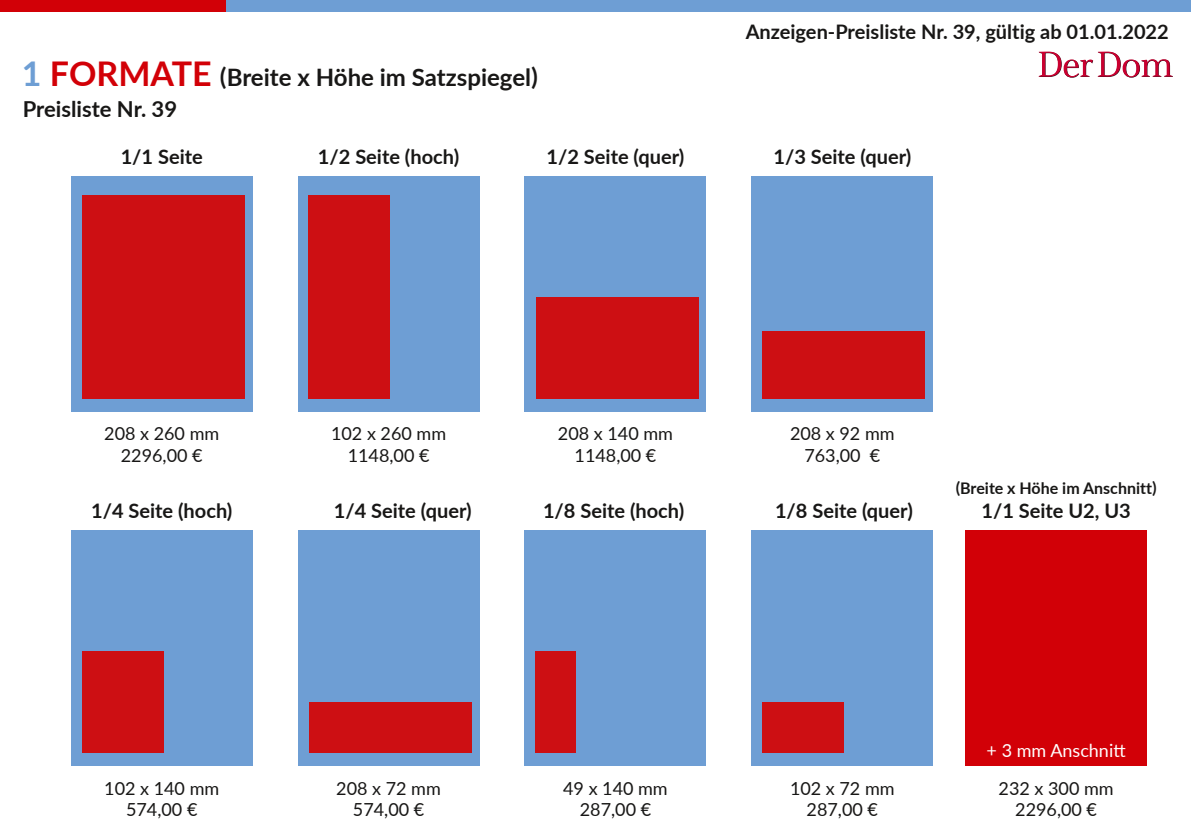
<style>
.page{position:relative;width:1191px;height:840px;background:#fff}
.page>*{position:absolute;margin:0;border:0;box-sizing:border-box;transform-origin:0 0}
.t1{font:700 24px "Lato";color:#181716}
.t2{font:700 22px "Lato";color:#181716}
.t3{font:700 20px "Lato";color:#181716}
.t4{font:18px/21.6px "Lato";color:#181716;text-align:center}
.t5{font:18px "Lato";color:#fff}
.t6{font:700 16px "Lato";color:#181716}
.s1{font-size:34px;color:#6e9ed4}
.s2{font-size:34px;color:#d20007}
</style>
<div class="page">
<div style="left:0;top:0;width:227px;height:11px;background:#d20007"></div>
<div style="left:227px;top:0;width:964px;height:11px;background:#6e9ed4"></div>
<svg style="left:1038px;top:52px;width:135px;height:26px"></svg>
<div style="left:71px;top:176px;width:182px;height:235px;background:#6e9ed4"></div>
<div style="left:82px;top:195px;width:163px;height:203px;background:#cd0f13"></div>
<div style="left:965px;top:530px;width:182px;height:235px;background:#d20007"></div>
<div style="left:298px;top:530px;width:181px;height:235px;background:#6e9ed4"></div>
<div style="left:309px;top:702px;width:163px;height:50px;background:#cd0f13"></div>
<div style="left:71px;top:530px;width:182px;height:235px;background:#6e9ed4"></div>
<div style="left:82px;top:651px;width:81px;height:101px;background:#cd0f13"></div>
<div style="left:751px;top:530px;width:182px;height:235px;background:#6e9ed4"></div>
<div style="left:762px;top:702px;width:82px;height:50px;background:#cd0f13"></div>
<div style="left:524px;top:530px;width:182px;height:235px;background:#6e9ed4"></div>
<div style="left:535px;top:651px;width:41px;height:101px;background:#cd0f13"></div>
<div style="left:751px;top:176px;width:182px;height:235px;background:#6e9ed4"></div>
<div style="left:762px;top:330px;width:163px;height:68px;background:#cd0f13"></div>
<div style="left:524px;top:176px;width:182px;height:235px;background:#6e9ed4"></div>
<div style="left:535px;top:296px;width:163px;height:102px;background:#cd0f13"></div>
<div style="left:298px;top:176px;width:181px;height:235px;background:#6e9ed4"></div>
<div style="left:309px;top:195px;width:81px;height:203px;background:#cd0f13"></div>
<p class="t1" style="left:22px;top:59px;width:517px"><span class="s1">1</span> <span class="s2">FORMATE</span> (Breite x Höhe im Satzspiegel)</p>
<p class="t2" style="left:23px;top:93px;width:156px">Preisliste Nr. 39</p>
<p class="t3" style="left:745px;top:17px;width:425px">Anzeigen-Preisliste Nr. 39, gültig ab 01.01.2022</p>
<p class="t3" style="left:318px;top:142px;width:143px">1/2 Seite (hoch)</p>
<p class="t3" style="left:546px;top:142px;width:139px">1/2 Seite (quer)</p>
<p class="t3" style="left:121px;top:142px;width:84px">1/1 Seite</p>
<p class="t3" style="left:773px;top:142px;width:139px">1/3 Seite (quer)</p>
<p class="t4" style="left:104px;top:421px;width:117px">208 x 260 mm<br>2296,00 €</p>
<p class="t4" style="left:331px;top:421px;width:117px">102 x 260 mm<br>1148,00 €</p>
<p class="t4" style="left:558px;top:421px;width:117px">208 x 140 mm<br>1148,00 €</p>
<p class="t4" style="left:790px;top:421px;width:106px">208 x 92 mm<br>763,00 €</p>
<p class="t3" style="left:91px;top:496px;width:143px">1/4 Seite (hoch)</p>
<p class="t3" style="left:334px;top:496px;width:139px">1/4 Seite (quer)</p>
<p class="t3" style="left:543px;top:496px;width:143px">1/8 Seite (hoch)</p>
<p class="t3" style="left:775px;top:496px;width:139px">1/8 Seite (quer)</p>
<p class="t6" style="left:955px;top:476px;width:202px">(Breite x Höhe im Anschnitt)</p>
<p class="t3" style="left:981px;top:496px;width:151px">1/1 Seite U2, U3</p>
<p class="t4" style="left:104px;top:776px;width:117px">102 x 140 mm<br>574,00 €</p>
<p class="t4" style="left:336px;top:776px;width:106px">208 x 72 mm<br>574,00 €</p>
<p class="t4" style="left:563px;top:776px;width:106px">49 x 140 mm<br>287,00 €</p>
<p class="t4" style="left:790px;top:776px;width:106px">102 x 72 mm<br>287,00 €</p>
<p class="t5" style="left:986px;top:737px;width:140px">+ 3 mm Anschnitt</p>
<p class="t4" style="left:998px;top:776px;width:117px">232 x 300 mm<br>2296,00 €</p>
</div>
